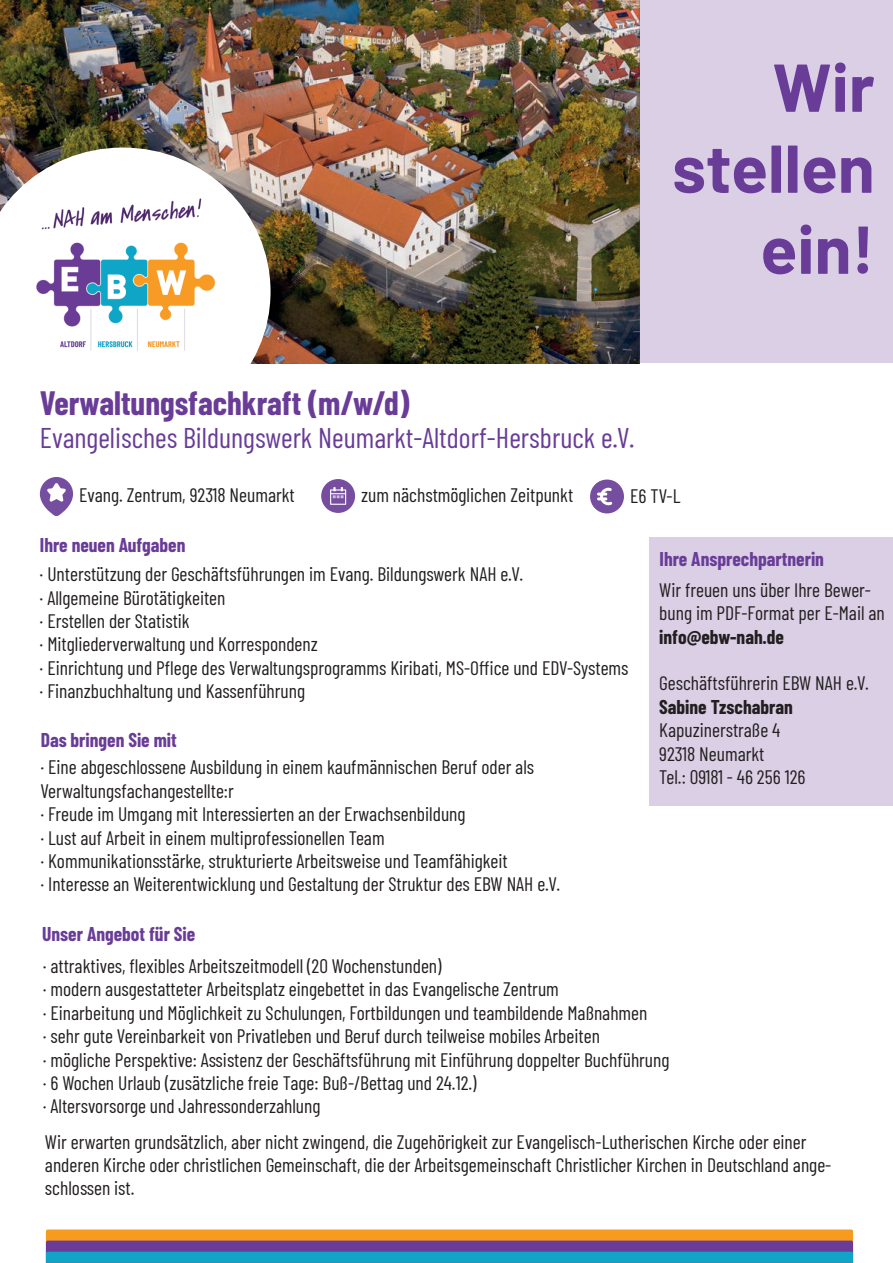
<style>
.page{position:relative;width:893px;height:1263px;background:#fff}
.page>*{position:absolute;margin:0;border:0;box-sizing:border-box;transform-origin:0 0}
.t1{font:700 67.5px/81px "Barlow";color:#693c97;text-align:right}
.t2{font:700 33px "Barlow Condensed";color:#693c97}
.t3{font:28.5px "Barlow Condensed";color:#693c97}
.t4{font:19.5px/23.4px "Barlow Condensed";color:#231f20}
.t5{font:700 19.5px "Barlow Condensed";color:#693c97}
.t6{font:700 19.5px "Barlow Condensed";color:#231f20}
</style>
<div class="page">
<img style="left:0;top:0;width:639px;height:363px">
<div style="left:639px;top:0;width:254px;height:363px;background:#dacfe5"></div>
<img style="left:0;top:148px;width:271px;height:216px">
<img style="left:32px;top:190px;width:188px;height:173px">
<svg style="left:40px;top:477px;width:33px;height:39px"></svg>
<svg style="left:590px;top:479px;width:34px;height:34px"></svg>
<svg style="left:321px;top:479px;width:34px;height:34px"></svg>
<div style="left:649px;top:537px;width:244px;height:268px;background:#dacfe5"></div>
<svg style="left:46px;top:1229px;width:807px;height:34px;background:#7d7f7f"></svg>
<h2 class="t2" style="left:40px;top:380px;width:371px">Verwaltungsfachkraft (m/w/d)</h2>
<h1 class="t1" style="left:672px;top:42px;width:204px">Wir stellen ein!</h1>
<h3 class="t3" style="left:40px;top:417px;width:596px">Evangelisches Bildungswerk Neumarkt-Altdorf-Hersbruck e.V.</h3>
<p class="t4" style="left:79px;top:481px;width:217px">Evang. Zentrum, 92318 Neumarkt</p>
<p class="t4" style="left:361px;top:482px;width:214px">zum nächstmöglichen Zeitpunkt</p>
<p class="t4" style="left:630px;top:483px;width:52px">E6 TV-L</p>
<p class="t5" style="left:40px;top:531px;width:147px">Ihre neuen Aufgaben</p>
<p class="t4" style="left:40px;top:561px;width:590px">· Unterstützung der Geschäftsführungen im Evang. Bildungswerk NAH e.V.<br>· Allgemeine Bürotätigkeiten<br>· Erstellen der Statistik<br>· Mitgliederverwaltung und Korrespondenz<br>· Einrichtung und Pflege des Verwaltungsprogramms Kiribati, MS-Office und EDV-Systems · Finanzbuchhaltung und Kassenführung</p>
<p class="t5" style="left:41px;top:726px;width:138px">Das bringen Sie mit</p>
<p class="t4" style="left:40px;top:754px;width:521px">· Eine abgeschlossene Ausbildung in einem kaufmännischen Beruf oder als Verwaltungsfachangestellte:r<br>· Freude im Umgang mit Interessierten an der Erwachsenbildung<br>· Lust auf Arbeit in einem multiprofessionellen Team<br>· Kommunikationsstärke, strukturierte Arbeitsweise und Teamfähigkeit<br>· Interesse an Weiterentwicklung und Gestaltung der Struktur des EBW NAH e.V.</p>
<p class="t5" style="left:42px;top:920px;width:155px">Unser Angebot für Sie</p>
<p class="t4" style="left:43px;top:953px;width:628px">· attraktives, flexibles Arbeitszeitmodell (20 Wochenstunden)<br>· modern ausgestatteter Arbeitsplatz eingebettet in das Evangelische Zentrum<br>· Einarbeitung und Möglichkeit zu Schulungen, Fortbildungen und teambildende Maßnahmen<br>· sehr gute Vereinbarkeit von Privatleben und Beruf durch teilweise mobiles Arbeiten<br>· mögliche Perspektive: Assistenz der Geschäftsführung mit Einführung doppelter Buchführung · 6 Wochen Urlaub (zusätzliche freie Tage: Buß-/Bettag und 24.12.)<br>· Altersvorsorge und Jahressonderzahlung</p>
<p class="t4" style="left:45px;top:1128px;width:788px">Wir erwarten grundsätzlich, aber nicht zwingend, die Zugehörigkeit zur Evangelisch-Lutherischen Kirche oder einer anderen Kirche oder christlichen Gemeinschaft, die der Arbeitsgemeinschaft Christlicher Kirchen in Deutschland ange&shy;schlossen ist.</p>
<p class="t5" style="left:659px;top:545px;width:166px">Ihre Ansprechpartnerin</p>
<p class="t4" style="left:659px;top:577px;width:227px">Wir freuen uns über Ihre Bewer&shy;bung im PDF-Format per E-Mail an</p>
<p class="t6" style="left:659px;top:623px;width:126px">info@ebw-nah.de</p>
<p class="t4" style="left:659px;top:670px;width:211px">Geschäftsführerin EBW NAH e.V.</p>
<p class="t6" style="left:659px;top:693px;width:135px">Sabine Tzschabran</p>
<p class="t4" style="left:659px;top:717px;width:148px">Kapuzinerstraße 4<br>92318 Neumarkt<br>Tel.: 09181 - 46 256 126</p>
</div>
